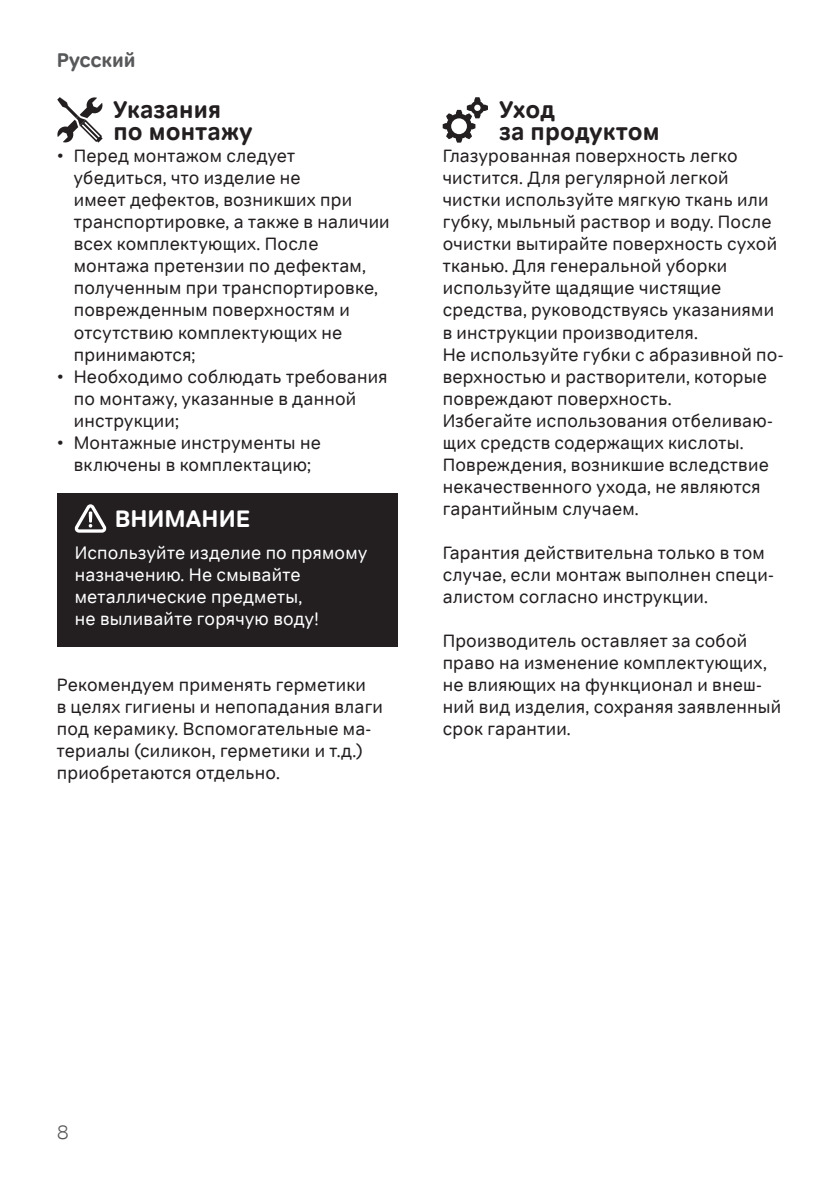
<style>
.page{position:relative;width:840px;height:1191px;background:#fff}
.page>*{position:absolute;margin:0;border:0;box-sizing:border-box;transform-origin:0 0}
.t1{font:700 24px/22px "Tondo Corp";letter-spacing:.01em;color:#231f20}
.t2{font:700 24px "Tondo Corp";color:#fff}
.t3{font:700 20px "Tondo Corp";color:#57585a}
.t4{font:300 20px "Tondo Corp";color:#57585a}
.t5{font:18px/22px "Tondo Corp";letter-spacing:.015em;color:#231f20}
.t6{font:18px/22px "Tondo Corp";letter-spacing:.015em;color:#fff}
</style>
<div class="page">
<div style="left:57px;top:493px;width:340px;height:154px;background:#231f20"></div>
<svg style="left:75px;top:504px;width:31px;height:28px"></svg>
<svg style="left:57px;top:97px;width:46px;height:46px"></svg>
<svg style="left:442px;top:97px;width:45px;height:46px"></svg>
<p class="t3" style="left:57px;top:47px;width:80px">Русский</p>
<h1 class="t1" style="left:113px;top:99px;width:140px">Указания по монтажу</h1>
<p class="t5" style="left:74px;top:145px;width:317px;text-indent:-17px">• Перед монтажом следует убедиться, что изделие не<br>имеет дефектов, возникших при транспортировке, а также в наличии всех комплектующих. После монтажа претензии по дефектам, полученным при транспортировке, поврежденным поверхностям и отсутствию комплектующих не принимаются;</p>
<p class="t5" style="left:74px;top:365px;width:315px;text-indent:-17px">• Необходимо соблюдать требования по монтажу, указанные в данной инструкции;</p>
<p class="t5" style="left:57px;top:431px;width:265px;text-align:center">• Монтажные инструменты не включены в комплектацию;</p>
<h1 class="t2" style="left:115px;top:504px;width:137px">ВНИМАНИЕ</h1>
<p class="t6" style="left:75px;top:541px;width:294px">Используйте изделие по прямому назначению. Не смывайте металлические предметы,<br>не выливайте горячую воду!</p>
<p class="t5" style="left:57px;top:673px;width:327px">Рекомендуем применять герметики<br>в целях гигиены и непопадания влаги под керамику. Вспомогательные ма&shy;териалы (силикон, герметики и т.д.) приобретаются отдельно.</p>
<h1 class="t1" style="left:499px;top:99px;width:162px">Уход<br>за продуктом</h1>
<p class="t5" style="left:442px;top:145px;width:342px">Глазурованная поверхность легко чистится. Для регулярной легкой чистки используйте мягкую ткань или губку, мыльный раствор и воду. После очистки вытирайте поверхность сухой тканью. Для генеральной уборки используйте щадящие чистящие средства, руководствуясь указаниями в инструкции производителя.<br>Не используйте губки с абразивной по&shy;верхностью и растворители, которые повреждают поверхность.<br>Избегайте использования отбеливаю&shy;щих средств содержащих кислоты.<br>Повреждения, возникшие вследствие некачественного ухода, не являются гарантийным случаем.</p>
<p class="t5" style="left:442px;top:541px;width:332px">Гарантия действительна только в том случае, если монтаж выполнен специ&shy;алистом согласно инструкции.</p>
<p class="t5" style="left:442px;top:629px;width:340px">Производитель оставляет за собой право на изменение комплектующих, не влияющих на функционал и внеш&shy;ний вид изделия, сохраняя заявленный срок гарантии.</p>
<p class="t4" style="left:57px;top:1120px;width:14px">8</p>
</div>
